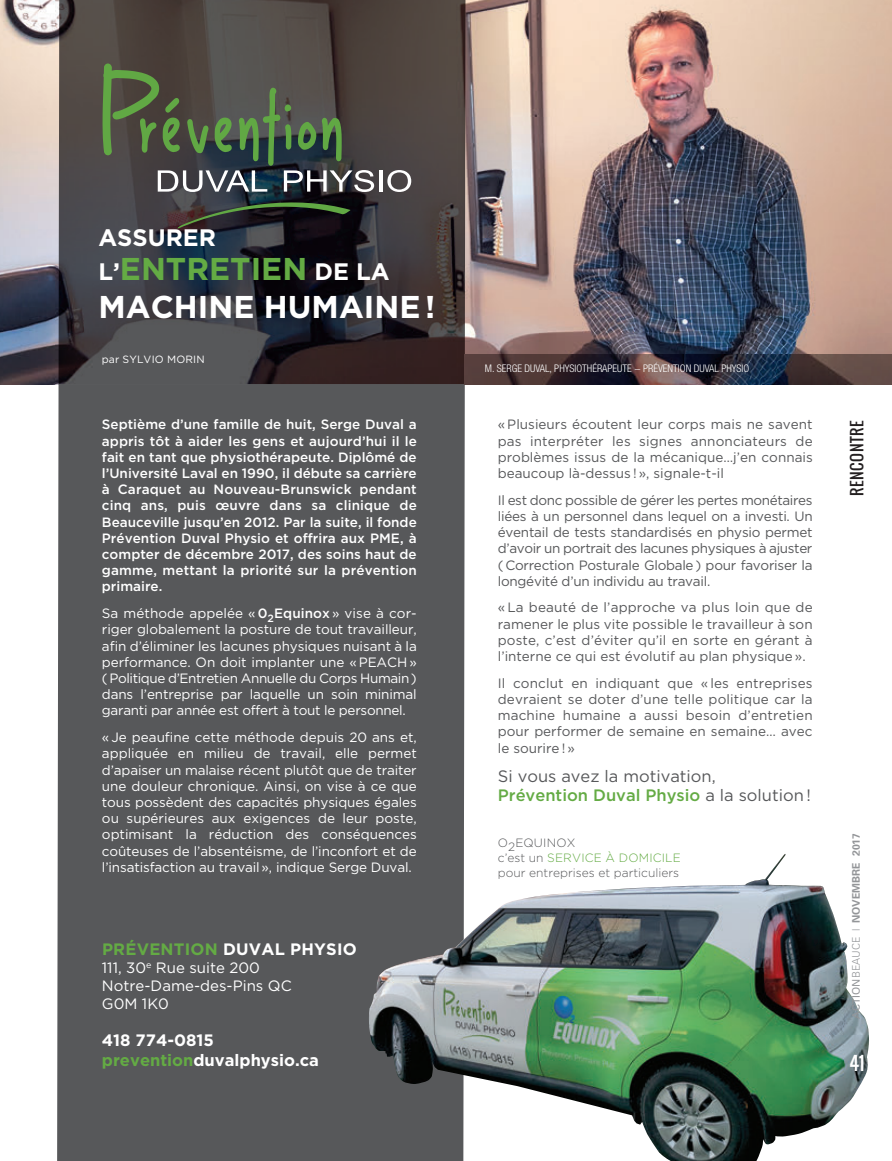
<style>
.page{position:relative;width:892px;height:1161px;background:#fff}
.page>*{position:absolute;margin:0;border:0;box-sizing:border-box;transform-origin:0 0}
.t1{font:700 31.5px/37.8px "Gotham";color:#fff}
.t2{font:700 23.85px "Gotham";color:#fff}
.t3{font:18px "Oswald";color:#fff}
.t4{font:16.5px/19.8px "Gotham";color:#57585a}
.t5{font:700 16.5px/19.8px "Gotham";color:#fff}
.t6{font:15px/18px "Gotham";color:#fff}
.t7{font:15px "Oswald";letter-spacing:.035em;color:#231f20}
.t8{font:13.5px/16.2px "Gotham";color:#57585a;text-align:justify}
.t9{font:13.5px/16.2px "Gotham";letter-spacing:-.01em;color:#fff;text-align:justify}
.t10{font:500 13.5px/16.2px "Gotham";letter-spacing:.01em;color:#fff;text-align:justify}
.t11{font:300 12px/15px "Gotham";color:#57585a}
.t12{font:300 condensed 10.5px "Helvetica Neue";color:#fff}
.t13{font:700 10.5px "Univers";color:#939598}
.t14{font:10.5px "Gotham";letter-spacing:.015em;color:#fff}
.s1{font-size:23.85px}
.s2{color:#64ab44}
.s3{font-weight:500}
.s4{font-weight:500;color:#64ab44}
.s5{font-weight:400}
.s6{font-weight:300}
</style>
<div class="page">
<img style="left:0;top:0;width:892px;height:384px">
<div style="left:57px;top:0;width:408px;height:1160px;background:#57585a"></div>
<img style="left:59px;top:0;width:406px;height:384px">
<hr style="left:379px;top:170px;width:4px;height:21px;background:#fff">
<svg style="left:387px;top:170px;width:24px;height:22px"></svg>
<svg style="left:103px;top:63px;width:271px;height:167px;background:#484e44"></svg>
<img style="left:465px;top:355px;width:427px;height:29px">
<img style="left:369px;top:853px;width:500px;height:307px">
<h2 class="t2" style="left:98px;top:224px;width:119px">ASSURER</h2>
<h1 class="t1" style="left:98px;top:249px;width:338px"><span class="s1">L’</span><span class="s2">ENTRETIEN</span> <span class="s1">DE LA<br></span>MACHINE HUMAINE!</h1>
<p class="t14" style="left:102px;top:353px;width:104px">par SYLVIO MORIN</p>
<p class="t10" style="left:102px;top:416px;width:316px">Septième d’une famille de huit, Serge Duval a appris tôt à aider les gens et aujourd’hui il le fait en tant que physiothérapeute. Diplômé de l’Université Laval en 1990, il débute sa carrière à Caraquet au Nouveau-Brunswick pendant cinq ans, puis œuvre dans sa clinique de Beauceville jusqu’en 2012. Par la suite, il fonde Prévention Duval Physio et offrira aux PME, à compter de décembre 2017, des soins haut de gamme, mettant la priorité sur la prévention primaire.</p>
<p class="t9" style="left:102px;top:605px;width:316px">Sa méthode appelée « <span class="s3">0</span><sub>2</sub><span class="s3">Equinox</span> » vise à cor&shy;riger globalement la posture de tout travailleur, afin d’éliminer les lacunes physiques nuisant à la performance. On doit implanter une «PEACH» (Politique d’Entretien Annuelle du Corps Humain) dans l’entreprise par laquelle un soin minimal garanti par année est offert à tout le personnel.</p>
<p class="t9" style="left:102px;top:729px;width:316px">« Je peaufine cette méthode depuis 20 ans et, appliquée en milieu de travail, elle permet d’apaiser un malaise récent plutôt que de traiter une douleur chronique. Ainsi, on vise à ce que tous possèdent des capacités physiques égales ou supérieures aux exigences de leur poste, optimisant la réduction des conséquences coûteuses de l’absentéisme, de l’inconfort et de l’insatisfaction au travail», indique Serge Duval.</p>
<p class="t5" style="left:102px;top:938px;width:256px"><span class="s2">PRÉVENTION</span> DUVAL PHYSIO</p>
<p class="t6" style="left:102px;top:958px;width:191px">111, 30<sup>e</sup> Rue suite 200<br>Notre-Dame-des-Pins QC<br>G0M 1K0</p>
<p class="t5" style="left:102px;top:1030px;width:219px">418 774-0815 <span class="s2">prevention</span>duvalphysio.ca</p>
<p class="t12" style="left:485px;top:365px;width:266px">M. SERGE DUVAL, PHYSIOTHÉRAPEUTE − PRÉVENTION DUVAL PHYSIO</p>
<p class="t8" style="left:498px;top:416px;width:316px">« Plusieurs écoutent leur corps mais ne savent pas interpréter les signes annonciateurs de problèmes issus de la mécanique…j’en connais beaucoup là-dessus ! », signale-t-il</p>
<p class="t8" style="left:498px;top:491px;width:316px">Il est donc possible de gérer les pertes monétaires liées à un personnel dans lequel on a investi. Un éventail de tests standardisés en physio permet d’avoir un portrait des lacunes physiques à ajuster (Correction Posturale Globale) pour favoriser la longévité d’un individu au travail.</p>
<p class="t8" style="left:498px;top:599px;width:316px">« La beauté de l’approche va plus loin que de ramener le plus vite possible le travailleur à son poste, c’est d’éviter qu’il en sorte en gérant à l’interne ce qui est évolutif au plan physique ».</p>
<p class="t8" style="left:498px;top:674px;width:316px">Il conclut en indiquant que « les entreprises devraient se doter d’une telle politique car la machine humaine a aussi besoin d’entretien pour performer de semaine en semaine… avec le sourire ! »</p>
<p class="t4" style="left:498px;top:765px;width:314px">Si vous avez la motivation,<br><span class="s4">Prévention Duval Physio</span> a la solution!</p>
<p class="t11" style="left:498px;top:834px;width:185px">O2EQUINOX<br>c’est un <span class="s2">SERVICE À DOMICILE </span>pour entreprises et particuliers</p>
<p class="t7" style="left:849px;top:495px;width:77px;rotate:-90deg">RENCONTRE</p>
<p class="t13" style="left:852px;top:1018px;width:187px;rotate:-90deg"><span class="s5">ACTION</span><span class="s6">BEAUCE |</span> NOVEMBRE 2017</p>
<h3 class="t3" style="left:849px;top:1053px;width:17px">41</h3>
</div>
